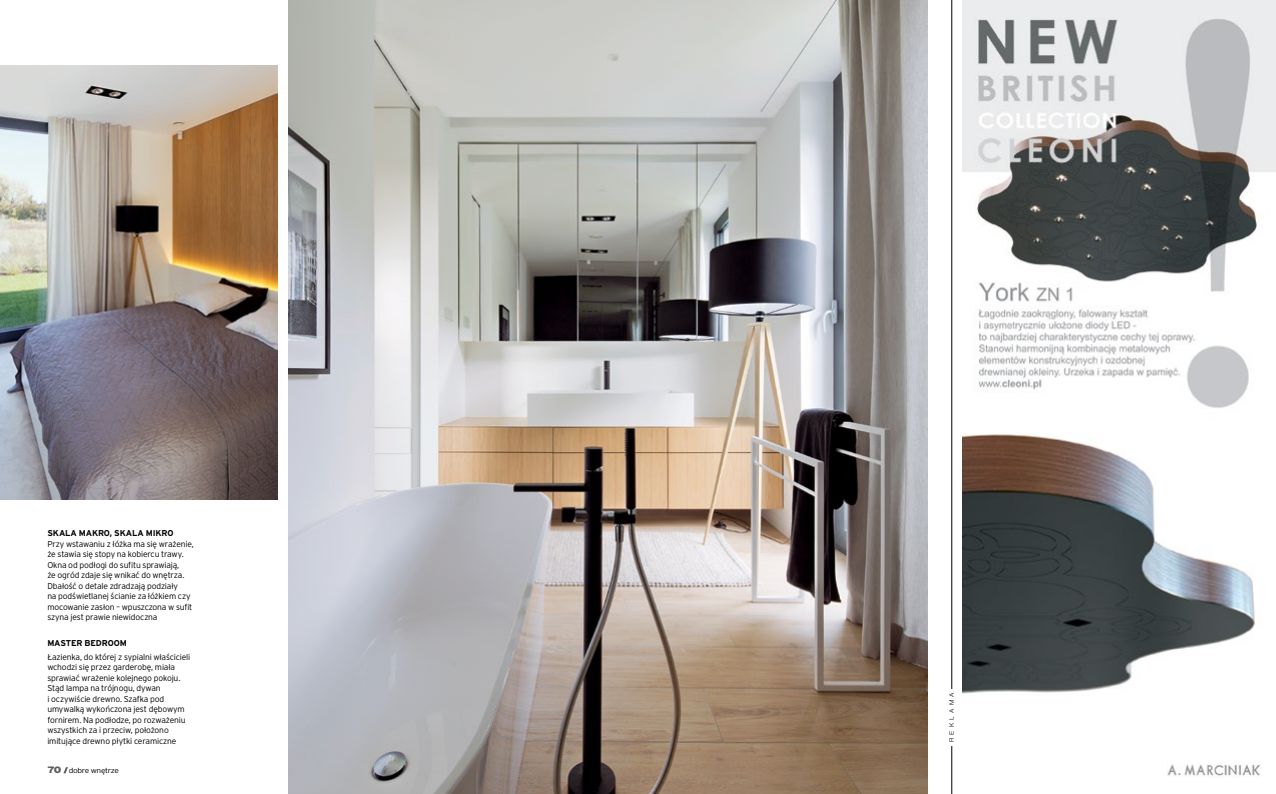
<style>
.page{position:relative;width:1276px;height:794px;background:#fff}
.page>*{position:absolute;margin:0;border:0;box-sizing:border-box;transform-origin:0 0}
.t1{font:300 8.5px/10.5px "Interstate CE";letter-spacing:-.02em;color:#000}
.t2{font:700 8.5px "Interstate CE";letter-spacing:-.015em;color:#000}
.t3{font:300 7.3px "Interstate CE";letter-spacing:-.04em;color:#000;scale:1.15 1}
.t4{font:300 6.5px "Nimbus San TOT";letter-spacing:.45em;color:#000;scale:1.09 1}
.s1{font-weight:900;font-size:9.2px;color:#5d5d60}
</style>
<div class="page">
<svg style="left:63px;top:767px;width:5px;height:6px"></svg>
<hr style="left:951px;top:0;width:1px;height:794px;background:#000">
<img style="left:963px;top:0;width:313px;height:777px">
<div style="left:949px;top:689px;width:5px;height:57px;background:#fff"></div>
<img style="left:289px;top:0;width:638px;height:794px">
<img style="left:0;top:65px;width:278px;height:434px">
<p class="t2" style="left:47px;top:527px;width:128px">SKALA MAKRO, SKALA MIKRO</p>
<p class="t1" style="left:47px;top:538px;width:148px">Przy wstawaniu z łóżka ma się wrażenie, że stawia się stopy na kobiercu trawy.<br>Okna od podłogi do sufitu sprawiają,<br>że ogród zdaje się wnikać do wnętrza.<br>Dbałość o detale zdradzają podziały<br>na podświetlanej ścianie za łóżkiem czy mocowanie zasłon – wpuszczona w sufit szyna jest prawie niewidoczna</p>
<p class="t2" style="left:47px;top:637px;width:81px">MASTER BEDROOM</p>
<p class="t1" style="left:47px;top:651px;width:144px">Łazienka, do której z sypialni właścicieli wchodzi się przez garderobę, miała sprawiać wrażenie kolejnego pokoju.<br>Stąd lampa na trójnogu, dywan<br>i oczywiście drewno. Szafka pod umywalką wykończona jest dębowym fornirem. Na podłodze, po rozważeniu wszystkich za i przeciw, położono imitujące drewno płytki ceramiczne</p>
<p class="t3" style="left:47px;top:766px;width:64px"><span class="s1">70</span> dobre wnętrze</p>
<p class="t4" style="left:948px;top:742px;width:47px;rotate:-90deg">REKLAMA</p>
</div>
